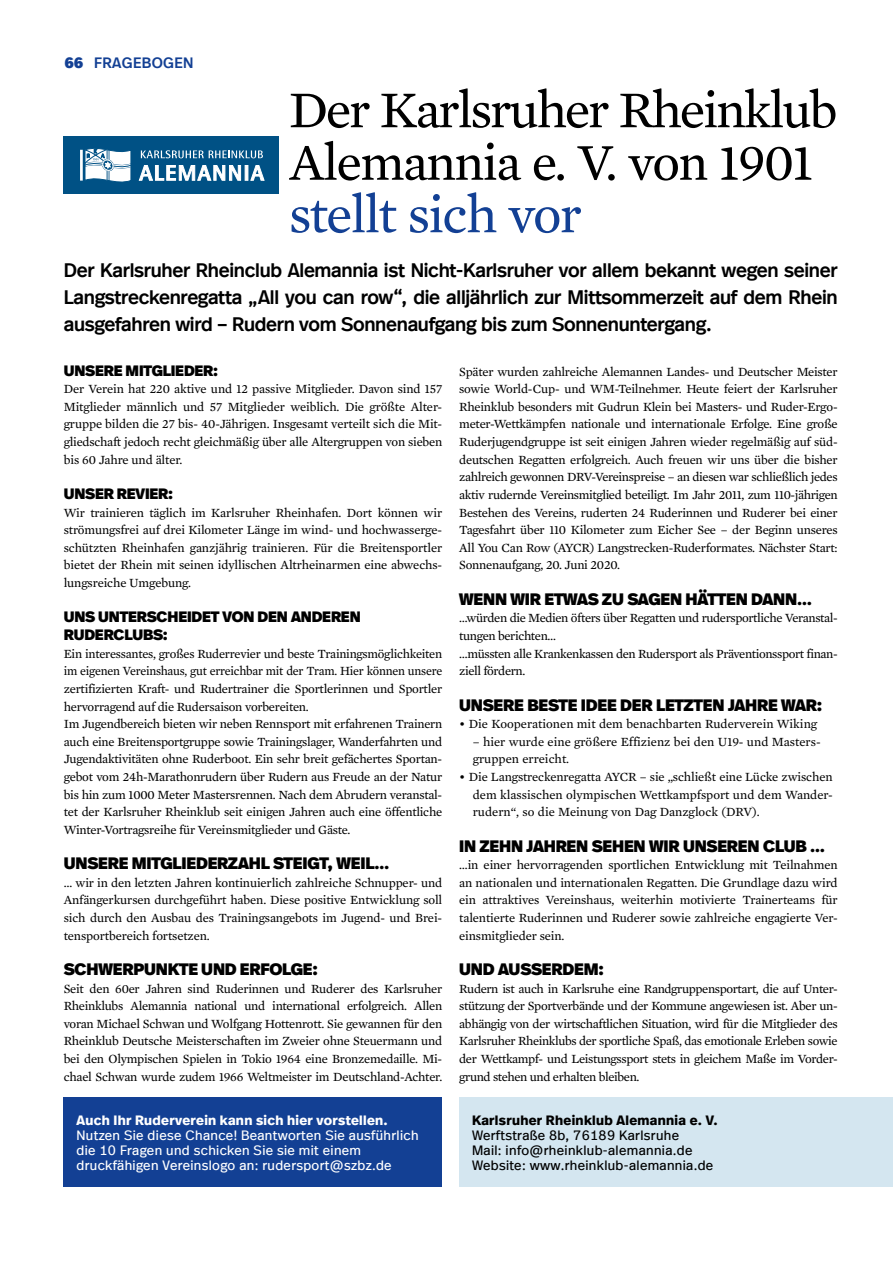
<style>
.page{position:relative;width:893px;height:1263px;background:#fff}
.page>*{position:absolute;margin:0;border:0;box-sizing:border-box;transform-origin:0 0}
.t1{font:54px "Mercury Text G2";letter-spacing:-.03em;color:#134094}
.t2{font:52.5px/52.5px "Mercury Text G2";letter-spacing:-.04em;color:#000}
.t3{font:500 19.5px/27px "Real Head Offc Pro";letter-spacing:-.015em;color:#000;text-align:justify}
.t4{font:900 16.5px "Real Head Offc Pro";letter-spacing:-.01em;color:#000}
.t5{font:900 15px/17.7px "Real Head Offc Pro";letter-spacing:-.01em;color:#000}
.t6{font:500 15px "Real Head Offc Pro";letter-spacing:.025em;color:#134094}
.t7{font:13.5px/15px "Real Head Offc Pro";letter-spacing:.025em;color:#fff}
.t8{font:13.5px/15px "Real Head Offc Pro";letter-spacing:.025em;color:#000}
.t9{font:700 13.5px "Real Head Offc Pro";letter-spacing:.025em;color:#fff}
.t10{font:700 13.5px "Real Head Offc Pro";letter-spacing:.025em;color:#000}
.t11{font:12.75px/17.5px "Mercury Text G2";letter-spacing:-.02em;color:#000;text-align:justify}
.t12{font:12.75px/17.5px "Mercury Text G2";color:#000}
.s1{font-weight:900}
</style>
<div class="page">
<div style="left:64px;top:1097px;width:378px;height:89px;background:#134094"></div>
<div style="left:459px;top:1097px;width:434px;height:89px;background:#d4e6f0"></div>
<div style="left:64px;top:137px;width:215px;height:57px;background:#005185"></div>
<hr style="left:80px;top:150px;width:3px;height:31px;background:#fff">
<svg style="left:85px;top:148px;width:46px;height:34px"></svg>
<svg style="left:141px;top:150px;width:122px;height:8px"></svg>
<svg style="left:139px;top:165px;width:102px;height:15px"></svg>
<div style="left:245px;top:165px;width:3px;height:15px;background:#fff;border:1px solid #fff"></div>
<svg style="left:251px;top:165px;width:13px;height:15px"></svg>
<p class="t6" style="left:65px;top:51px;width:130px"><span class="s1">66</span> FRAGEBOGEN</p>
<h2 class="t2" style="left:289px;top:81px;width:550px">Der Karlsruher Rheinklub<br>Alemannia e. V. von 1901</h2>
<h1 class="t1" style="left:289px;top:175px;width:294px">stellt sich vor</h1>
<p class="t3" style="left:64px;top:255px;width:775px">Der Karlsruher Rheinclub Alemannia ist Nicht-Karlsruher vor allem bekannt wegen seiner Langstreckenregatta „All you can row“, die alljährlich zur Mittsommerzeit auf dem Rhein ausgefahren wird – Rudern vom Sonnenaufgang bis zum Sonnenuntergang.</p>
<p class="t5" style="left:64px;top:360px;width:156px">UNSERE MITGLIEDER:</p>
<p class="t11" style="left:64px;top:379px;width:380px">Der Verein hat 220 aktive und 12 passive Mitglieder. Davon sind 157<br>Mitglieder männlich und 57 Mitglieder weiblich. Die größte Alter&shy;gruppe bilden die 27 bis- 40-Jährigen. Insgesamt verteilt sich die Mit&shy;gliedschaft jedoch recht gleichmäßig über alle Altergruppen von sieben bis 60 Jahre und älter.</p>
<p class="t5" style="left:64px;top:483px;width:111px">UNSER REVIER:</p>
<p class="t11" style="left:64px;top:503px;width:380px">Wir trainieren täglich im Karlsruher Rheinhafen. Dort können wir strömungsfrei auf drei Kilometer Länge im wind- und hochwasserge&shy;schützten Rheinhafen ganzjährig trainieren. Für die Breitensportler bietet der Rhein mit seinen idyllischen Altrheinarmen eine abwechs&shy;lungsreiche Umgebung.</p>
<p class="t5" style="left:64px;top:607px;width:298px">UNS UNTERSCHEIDET VON DEN ANDEREN<br>RUDERCLUBS:</p>
<p class="t11" style="left:64px;top:644px;width:380px;text-align:left">Ein interessantes, großes Ruderrevier und beste Trainingsmöglichkeiten im eigenen Vereinshaus, gut erreichbar mit der Tram. Hier können unsere zertifizierten Kraft- und Rudertrainer die Sportlerinnen und Sportler hervorragend auf die Rudersaison vorbereiten.<br>Im Jugendbereich bieten wir neben Rennsport mit erfahrenen Trainern auch eine Breitensportgruppe sowie Trainingslager, Wanderfahrten und Jugendaktivitäten ohne Ruderboot. Ein sehr breit gefächertes Sportan&shy;gebot vom 24h-Marathonrudern über Rudern aus Freude an der Natur bis hin zum 1000 Meter Mastersrennen. Nach dem Abrudern veranstal&shy;tet der Karlsruher Rheinklub seit einigen Jahren auch eine öffentliche Winter-Vortragsreihe für Vereinsmitglieder und Gäste.</p>
<p class="t4" style="left:64px;top:849px;width:327px">UNSERE MITGLIEDERZAHL STEIGT, WEIL…</p>
<p class="t11" style="left:64px;top:873px;width:380px">… wir in den letzten Jahren kontinuierlich zahlreiche Schnupper- und Anfängerkursen durchgeführt haben. Diese positive Entwicklung soll sich durch den Ausbau des Trainingsangebots im Jugend- und Brei&shy;tensportbereich fortsetzen.</p>
<p class="t4" style="left:64px;top:954px;width:256px">SCHWERPUNKTE UND ERFOLGE:</p>
<p class="t11" style="left:64px;top:979px;width:380px">Seit den 60er Jahren sind Ruderinnen und Ruderer des Karlsruher Rheinklubs Alemannia national und international erfolgreich. Allen voran Michael Schwan und Wolfgang Hottenrott. Sie gewannen für den Rheinklub Deutsche Meisterschaften im Zweier ohne Steuermann und bei den Olympischen Spielen in Tokio 1964 eine Bronzemedaille. Mi&shy;chael Schwan wurde zudem 1966 Weltmeister im Deutschland-Achter.</p>
<p class="t9" style="left:76px;top:1108px;width:313px">Auch Ihr Ruderverein kann sich hier vorstellen.</p>
<p class="t7" style="left:76px;top:1126px;width:344px">Nutzen Sie diese Chance! Beantworten Sie ausführlich die 10 Fragen und schicken Sie sie mit einem druckfähigen Vereinslogo an: rudersport@szbz.de</p>
<p class="t11" style="left:459px;top:362px;width:380px">Später wurden zahlreiche Alemannen Landes- und Deutscher Meister sowie World-Cup- und WM-Teilnehmer. Heute feiert der Karlsruher Rheinklub besonders mit Gudrun Klein bei Masters- und Ruder-Ergo&shy;meter-Wettkämpfen nationale und internationale Erfolge. Eine große Ruderjugendgruppe ist seit einigen Jahren wieder regelmäßig auf süd&shy;deutschen Regatten erfolgreich. Auch freuen wir uns über die bisher zahlreich gewonnen DRV-Vereinspreise – an diesen war schließlich jedes aktiv rudernde Vereinsmitglied beteiligt. Im Jahr 2011, zum 110-jährigen Bestehen des Vereins, ruderten 24 Ruderinnen und Ruderer bei einer Tagesfahrt über 110 Kilometer zum Eicher See – der Beginn unseres All You Can Row (AYCR) Langstrecken-Ruderformates. Nächster Start:<br>Sonnenaufgang, 20. Juni 2020.</p>
<p class="t4" style="left:459px;top:584px;width:354px">WENN WIR ETWAS ZU SAGEN HÄTTEN DANN…</p>
<p class="t11" style="left:459px;top:609px;width:380px;text-align:left">…würden die Medien öfters über Regatten und rudersportliche Veranstal&shy;tungen berichten…<br>…müssten alle Krankenkassen den Rudersport als Präventionssport finan&shy;ziell fördern.</p>
<p class="t4" style="left:459px;top:690px;width:364px">UNSERE BESTE IDEE DER LETZTEN JAHRE WAR:</p>
<p class="t12" style="left:459px;top:714px;width:359px">• Die Kooperationen mit dem benachbarten Ruderverein Wiking</p>
<p class="t12" style="left:473px;top:732px;width:349px">– hier wurde eine größere Effizienz bei den U19- und Masters&shy;gruppen erreicht.</p>
<p class="t12" style="left:473px;top:767px;width:363px;text-indent:-14px">• Die Langstreckenregatta AYCR – sie „schließt eine Lücke zwischen dem klassischen olympischen Wettkampfsport und dem Wander-- rudern“, so die Meinung von Dag Danzglock (DRV).</p>
<p class="t4" style="left:459px;top:831px;width:367px">IN ZEHN JAHREN SEHEN WIR UNSEREN CLUB …</p>
<p class="t11" style="left:459px;top:855px;width:380px">…in einer hervorragenden sportlichen Entwicklung mit Teilnahmen an nationalen und internationalen Regatten. Die Grundlage dazu wird ein attraktives Vereinshaus, weiterhin motivierte Trainerteams für talentierte Ruderinnen und Ruderer sowie zahlreiche engagierte Ver&shy;einsmitglieder sein.</p>
<p class="t4" style="left:459px;top:954px;width:146px">UND AUSSERDEM:</p>
<p class="t11" style="left:459px;top:979px;width:380px">Rudern ist auch in Karlsruhe eine Randgruppensportart, die auf Unter&shy;stützung der Sportverbände und der Kommune angewiesen ist. Aber un&shy;abhängig von der wirtschaftlichen Situation, wird für die Mitglieder des Karlsruher Rheinklubs der sportliche Spaß, das emotionale Erleben sowie der Wettkampf- und Leistungssport stets in gleichem Maße im Vorder&shy;grund stehen und erhalten bleiben.</p>
<p class="t10" style="left:472px;top:1108px;width:247px">Karlsruher Rheinklub Alemannia e. V.</p>
<p class="t8" style="left:472px;top:1126px;width:243px">Werftstraße 8b, 76189 Karlsruhe<br>Mail: info@rheinklub-alemannia.de<br>Website: www.rheinklub-alemannia.de</p>
</div>
